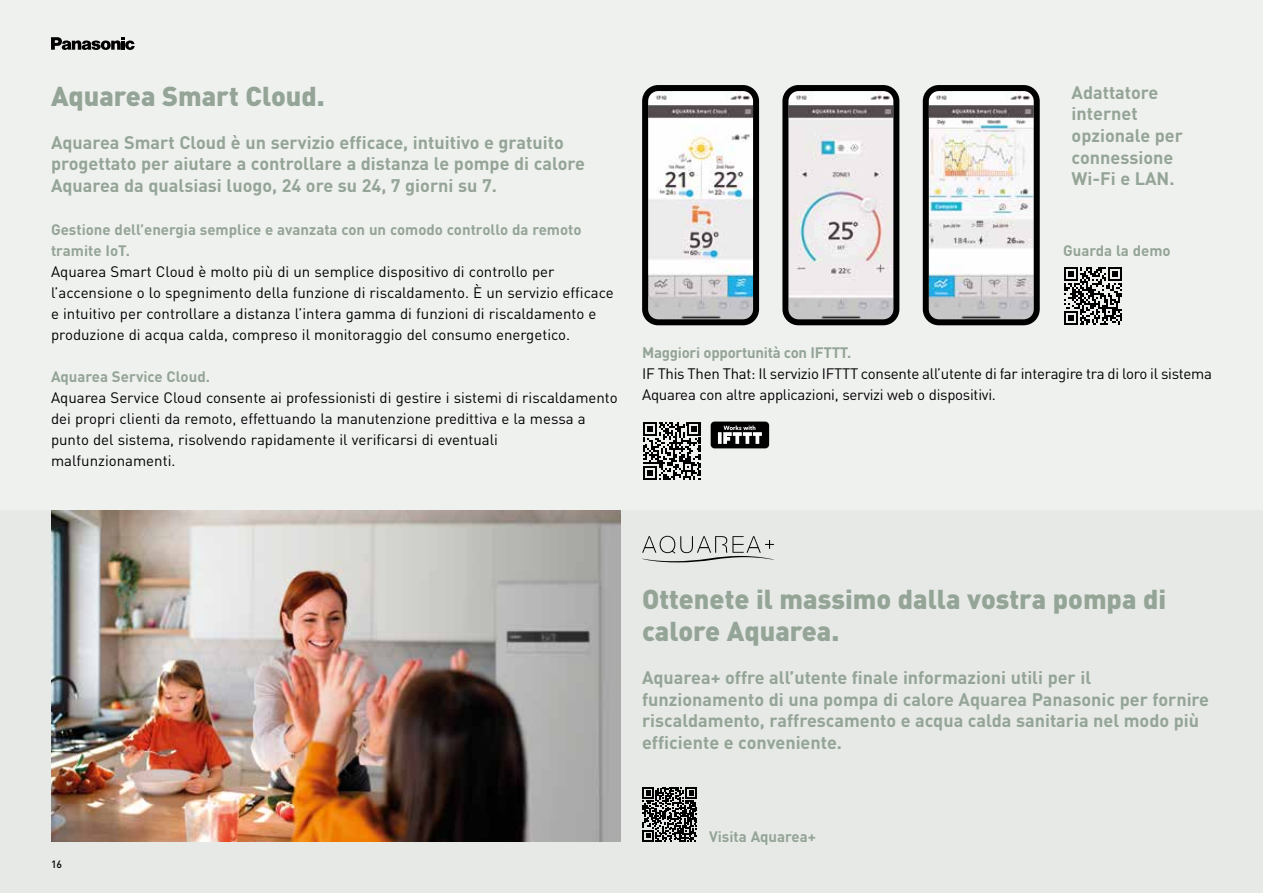
<style>
.page{position:relative;width:1263px;height:893px;background:#eff1ef}
.page>*{position:absolute;margin:0;border:0;box-sizing:border-box;transform-origin:0 0}
.t1{font:900 27px/32.4px "DIN Pro";color:#94a496}
.t2{font:700 18px/21.6px "DIN Pro";color:#94a496}
.t3{font:15px/21px "DIN Pro";color:#000}
.t4{font:15px/21px "DIN Pro";letter-spacing:-.02em;color:#000}
.t5{font:700 15px/21px "DIN Pro";color:#94a496}
.t6{font:700 15px "DIN Pro";letter-spacing:-.02em;color:#94a496}
.t7{font:500 10.5px "DIN Pro";color:#000}
</style>
<div class="page">
<img style="left:649px;top:92px;width:103px;height:226px">
<div style="left:642px;top:85px;width:117px;height:240px;border:6px solid #000;border-radius:13px"></div>
<img style="left:789px;top:92px;width:103px;height:226px">
<div style="left:782px;top:85px;width:117px;height:240px;border:6px solid #000;border-radius:13px"></div>
<img style="left:930px;top:92px;width:103px;height:226px">
<div style="left:923px;top:85px;width:117px;height:240px;border:6px solid #000;border-radius:13px"></div>
<svg style="left:1064px;top:267px;width:58px;height:58px"></svg>
<div style="left:0;top:510px;width:1263px;height:383px;background:#e6e9e6"></div>
<img style="left:51px;top:510px;width:570px;height:332px">
<svg style="left:642px;top:536px;width:132px;height:26px"></svg>
<svg style="left:710px;top:421px;width:60px;height:28px"></svg>
<svg style="left:643px;top:422px;width:58px;height:58px"></svg>
<svg style="left:642px;top:787px;width:55px;height:55px"></svg>
<svg style="left:51px;top:37px;width:84px;height:13px"></svg>
<h1 class="t1" style="left:51px;top:78px;width:275px">Aquarea Smart Cloud.</h1>
<p class="t2" style="left:51px;top:130px;width:535px">Aquarea Smart Cloud è un servizio efficace, intuitivo e gratuito progettato per aiutare a controllare a distanza le pompe di calore<br>Aquarea da qualsiasi luogo, 24 ore su 24, 7 giorni su 7.</p>
<p class="t5" style="left:51px;top:218px;width:532px">Gestione dell’energia semplice e avanzata con un comodo controllo da remoto tramite IoT.</p>
<p class="t3" style="left:51px;top:260px;width:564px">Aquarea Smart Cloud è molto più di un semplice dispositivo di controllo per l’accensione o lo spegnimento della funzione di riscaldamento. È un servizio efficace e intuitivo per controllare a distanza l’intera gamma di funzioni di riscaldamento e produzione di acqua calda, compreso il monitoraggio del consumo energetico.</p>
<p class="t5" style="left:51px;top:365px;width:161px">Aquarea Service Cloud.</p>
<p class="t3" style="left:51px;top:386px;width:568px">Aquarea Service Cloud consente ai professionisti di gestire i sistemi di riscaldamento dei propri clienti da remoto, effettuando la manutenzione predittiva e la messa a punto del sistema, risolvendo rapidamente il verificarsi di eventuali malfunzionamenti.</p>
<p class="t2" style="left:1071px;top:80px;width:113px">Adattatore internet opzionale per connessione<br>Wi-Fi e LAN.</p>
<p class="t5" style="left:1063px;top:239px;width:109px">Guarda la demo</p>
<p class="t6" style="left:642px;top:341px;width:211px">Maggiori opportunità con IFTTT.</p>
<p class="t4" style="left:642px;top:362px;width:571px">IF This Then That: Il servizio IFTTT consente all’utente di far interagire tra di loro il sistema<br>Aquarea con altre applicazioni, servizi web o dispositivi.</p>
<p class="t7" style="left:51px;top:856px;width:13px">16</p>
<h1 class="t1" style="left:642px;top:581px;width:526px">Ottenete il massimo dalla vostra pompa di calore Aquarea.</h1>
<p class="t2" style="left:642px;top:666px;width:568px">Aquarea+ offre all’utente finale informazioni utili per il funzionamento di una pompa di calore Aquarea Panasonic per fornire riscaldamento, raffrescamento e acqua calda sanitaria nel modo più efficiente e conveniente.</p>
<p class="t5" style="left:709px;top:825px;width:108px">Visita Aquarea+</p>
</div>
